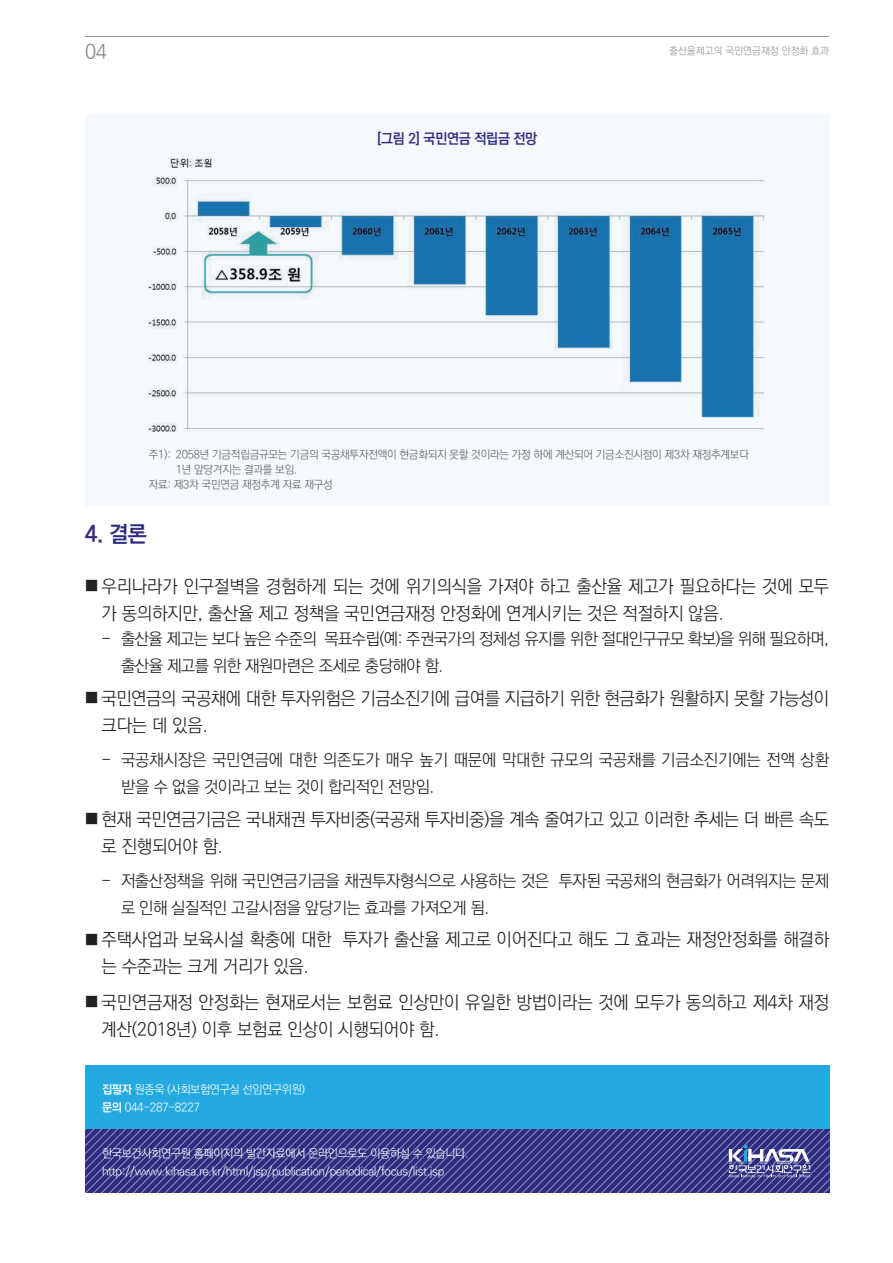
<style>
.page{position:relative;width:893px;height:1263px;background:#fff}
.page>*{position:absolute;margin:0;border:0;box-sizing:border-box;transform-origin:0 0}
.t1{font:700 22.5px "Ko Pub Dotum";color:#2e2c81}
.t2{font:300 19.5px "Ko Pub Dotum";color:#808285}
.t3{font:300 18px/27px "Ko Pub Dotum";letter-spacing:-.01em;color:#231f20}
.t4{font:300 18px/27px "Ko Pub Dotum";letter-spacing:-.03em;color:#231f20}
.t5{font:300 16.5px/27px "Ko Pub Dotum";letter-spacing:-.03em;color:#231f20}
.t6{font:300 16.5px/27px "Ko Pub Dotum";letter-spacing:-.01em;color:#231f20}
.t7{font:700 14.25px "Ko Pub Dotum";letter-spacing:-.02em;color:#2e2c81}
.t8{font:300 11.7px/18px "Ko Pub Dotum";letter-spacing:-.03em;color:#fff}
.t9{font:300 11.25px "Ko Pub Dotum";letter-spacing:-.02em;color:#636366}
.t10{font:300 10.2px "Ko Pub Dotum";color:#939598}
.s1{font-weight:700;font-size:15px}
.s2{font-weight:700}
</style>
<div class="page">
<div style="left:85px;top:1065px;width:744px;height:64px;background:#24aae1"></div>
<svg style="left:85px;top:1129px;width:744px;height:64px;background:#403e8b"></svg>
<svg style="left:729px;top:1144px;width:81px;height:33px;background:#7779af"></svg>
<hr style="left:85px;top:36px;width:744px;height:1px;background:#939598">
<div style="left:85px;top:115px;width:744px;height:391px;background:#f4f9fd"></div>
<img style="left:148px;top:158px;width:617px;height:274px">
<p class="t2" style="left:85px;top:43px;width:23px">04</p>
<p class="t10" style="left:669px;top:45px;width:162px">출산율제고의 국민연금재정 안정화 효과</p>
<p class="t7" style="left:377px;top:132px;width:162px">[그림 2] 국민연금 적립금 전망</p>
<p class="t9" style="left:149px;top:449px;width:602px">주1): 2058년 기금적립금규모는 기금의 국공채투자전액이 현금화되지 못할 것이라는 가정 하에 계산되어 기금소진시점이 제3차 재정추계보다</p>
<p class="t9" style="left:176px;top:464px;width:123px">1년 앞당겨지는 결과를 보임.</p>
<p class="t9" style="left:149px;top:479px;width:186px">자료: 제3차 국민연금 재정추계 자료 재구성</p>
<p class="t1" style="left:85px;top:523px;width:64px">4. 결론</p>
<p class="t3" style="left:102px;top:573px;width:729px;text-indent:-16px"><span class="s1">■</span> 우리나라가 인구절벽을 경험하게 되는 것에 위기의식을 가져야 하고 출산율 제고가 필요하다는 것에 모두 가 동의하지만, 출산율 제고 정책을 국민연금재정 안정화에 연계시키는 것은 적절하지 않음.</p>
<p class="t5" style="left:121px;top:626px;width:710px;text-indent:-20px">- 출산율 제고는 보다 높은 수준의 목표수립(예: 주권국가의 정체성 유지를 위한 절대인구규모 확보)을 위해 필요하며, 출산율 제고를 위한 재원마련은 조세로 충당해야 함.</p>
<p class="t4" style="left:102px;top:685px;width:729px;text-indent:-16px"><span class="s1">■</span> 국민연금의 국공채에 대한 투자위험은 기금소진기에 급여를 지급하기 위한 현금화가 원활하지 못할 가능성이 크다는 데 있음.</p>
<p class="t6" style="left:121px;top:747px;width:710px;text-indent:-20px">- 국공채시장은 국민연금에 대한 의존도가 매우 높기 때문에 막대한 규모의 국공채를 기금소진기에는 전액 상환 받을 수 없을 것이라고 보는 것이 합리적인 전망임.</p>
<p class="t4" style="left:102px;top:806px;width:729px;text-indent:-16px"><span class="s1">■</span> 현재 국민연금기금은 국내채권 투자비중(국공채 투자비중)을 계속 줄여가고 있고 이러한 추세는 더 빠른 속도 로 진행되어야 함.</p>
<p class="t5" style="left:121px;top:868px;width:710px;text-indent:-20px">- 저출산정책을 위해 국민연금기금을 채권투자형식으로 사용하는 것은 투자된 국공채의 현금화가 어려워지는 문제 로 인해 실질적인 고갈시점을 앞당기는 효과를 가져오게 됨.</p>
<p class="t3" style="left:102px;top:927px;width:729px;text-indent:-16px"><span class="s1">■</span> 주택사업과 보육시설 확충에 대한 투자가 출산율 제고로 이어진다고 해도 그 효과는 재정안정화를 해결하 는 수준과는 크게 거리가 있음.</p>
<p class="t3" style="left:102px;top:989px;width:729px;text-indent:-16px"><span class="s1">■</span> 국민연금재정 안정화는 현재로서는 보험료 인상만이 유일한 방법이라는 것에 모두가 동의하고 제4차 재정 계산(2018년) 이후 보험료 인상이 시행되어야 함.</p>
<p class="t8" style="left:102px;top:1081px;width:205px"><span class="s2">집필자</span> 원종욱 (사회보험연구실 선임연구위원) <span class="s2">문의</span> 044-287-8227</p>
<p class="t8" style="left:102px;top:1144px;width:368px">한국보건사회연구원 홈페이지의 발간자료에서 온라인으로도 이용하실 수 있습니다. http://www.kihasa.re.kr/html/jsp/publication/periodical/focus/list.jsp</p>
</div>
